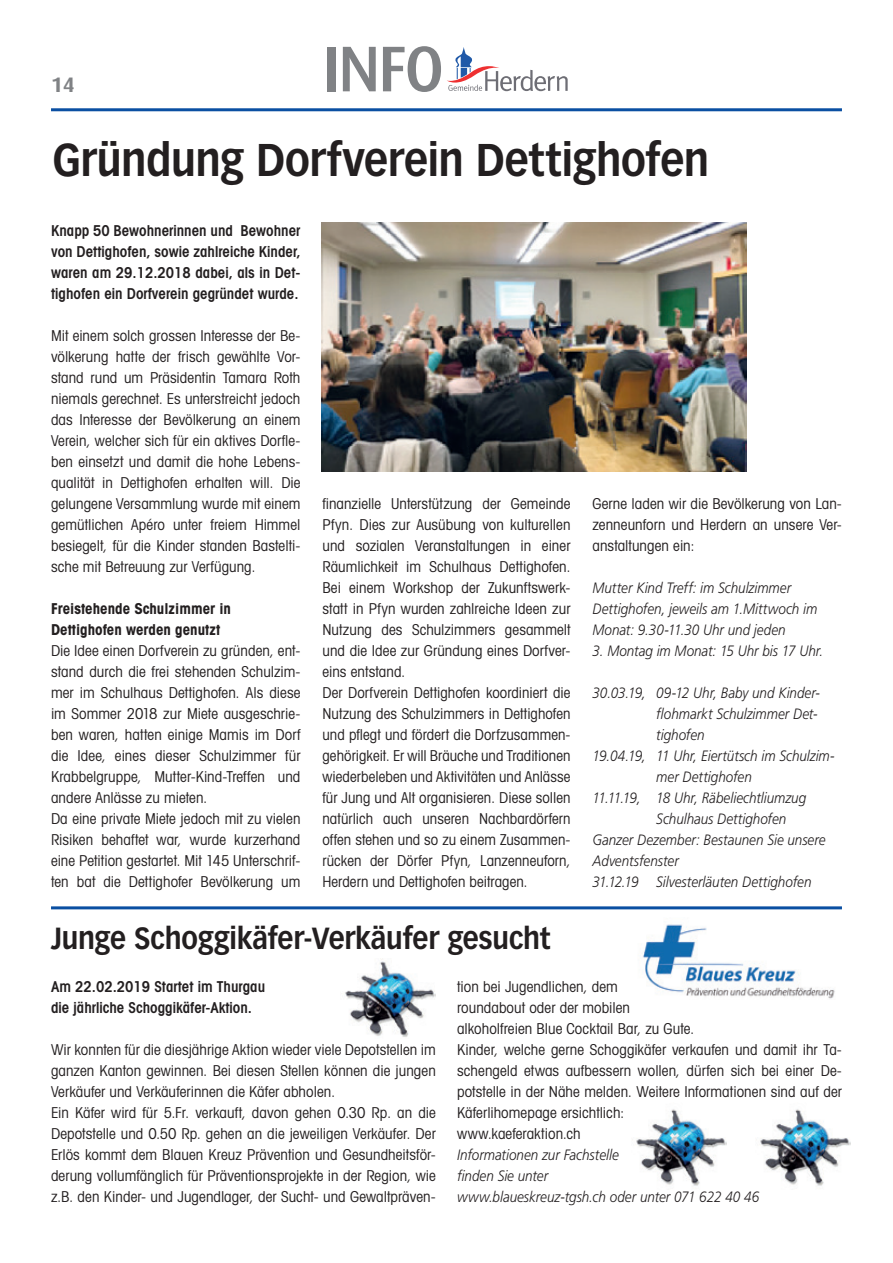
<style>
.page{position:relative;width:893px;height:1263px;background:#fff}
.page>*{position:absolute;margin:0;border:0;box-sizing:border-box;transform-origin:0 0}
.t1{font:500 64.65px "Dax";color:#808285}
.t2{font:700 45px "Vectora LT";letter-spacing:-.01em;color:#231f20;scale:.9 1}
.t3{font:700 30px "Vectora LT";letter-spacing:-.01em;color:#231f20;scale:.9 1}
.t4{font:700 21px "Dax";color:#808285}
.t5{font:condensed 15px/21px "Avant Garde LT";letter-spacing:.005em;color:#231f20}
.t6{font:italic 300 15px/21px "Frutiger LT";letter-spacing:-.005em;color:#231f20;scale:.9 1}
.t7{font:600 condensed 15px/21px "Avant Garde LT";color:#231f20;text-align:justify}
.t8{font:700 condensed 15px/21px "Avant Garde LT";color:#231f20}
</style>
<div class="page">
<hr style="left:51px;top:108px;width:791px;height:3px;background:#0a4fa2">
<svg style="left:447px;top:47px;width:121px;height:44px"></svg>
<img style="left:760px;top:1109px;width:90px;height:77px">
<img style="left:636px;top:1109px;width:90px;height:77px">
<img style="left:345px;top:958px;width:91px;height:79px">
<img style="left:322px;top:223px;width:425px;height:249px">
<hr style="left:51px;top:906px;width:791px;height:3px;background:#0a4fa2">
<img style="left:641px;top:924px;width:194px;height:75px">
<h3 class="t4" style="left:51px;top:72px;width:25px">14</h3>
<h1 class="t1" style="left:322px;top:33px;width:123px">INFO</h1>
<h2 class="t2" style="left:52px;top:133px;width:731px">Gründung Dorfverein Dettighofen</h2>
<p class="t7" style="left:51px;top:220px;width:251px">Knapp 50 Bewohnerinnen und Bewohner von Dettighofen, sowie zahlreiche Kinder, waren am 29.12.2018 dabei, als in Det&shy;tighofen ein Dorfverein gegründet wurde.</p>
<p class="t5" style="left:51px;top:325px;width:251px;text-align:justify">Mit einem solch grossen Interesse der Be&shy;völkerung hatte der frisch gewählte Vor&shy;stand rund um Präsidentin Tamara Roth niemals gerechnet. Es unterstreicht jedoch das Interesse der Bevölkerung an einem Verein, welcher sich für ein aktives Dorfle&shy;ben einsetzt und damit die hohe Lebens&shy;qualität in Dettighofen erhalten will. Die gelungene Versammlung wurde mit einem gemütlichen Apéro unter freiem Himmel besiegelt, für die Kinder standen Bastelti&shy;sche mit Betreuung zur Verfügung.</p>
<p class="t8" style="left:51px;top:598px;width:181px">Freistehende Schulzimmer in<br>Dettighofen werden genutzt</p>
<p class="t5" style="left:51px;top:640px;width:251px">Die Idee einen Dorfverein zu gründen, ent&shy;stand durch die frei stehenden Schulzim&shy;mer im Schulhaus Dettighofen. Als diese im Sommer 2018 zur Miete ausgeschrie&shy;ben waren, hatten einige Mamis im Dorf die Idee, eines dieser Schulzimmer für Krabbelgruppe, Mutter-Kind-Treffen und andere Anlässe zu mieten.<br>Da eine private Miete jedoch mit zu vielen Risiken behaftet war, wurde kurzerhand eine Petition gestartet. Mit 145 Unterschrif&shy;ten bat die Dettighofer Bevölkerung um</p>
<p class="t5" style="left:322px;top:493px;width:250px">finanzielle Unterstützung der Gemeinde Pfyn. Dies zur Ausübung von kulturellen und sozialen Veranstaltungen in einer Räumlichkeit im Schulhaus Dettighofen.<br>Bei einem Workshop der Zukunftswerk&shy;statt in Pfyn wurden zahlreiche Ideen zur Nutzung des Schulzimmers gesammelt und die Idee zur Gründung eines Dorfver&shy;eins entstand.<br>Der Dorfverein Dettighofen koordiniert die Nutzung des Schulzimmers in Dettighofen und pflegt und fördert die Dorfzusammen&shy;gehörigkeit. Er will Bräuche und Traditionen wiederbeleben und Aktivitäten und Anlässe für Jung und Alt organisieren. Diese sollen natürlich auch unseren Nachbardörfern offen stehen und so zu einem Zusammen&shy;rücken der Dörfer Pfyn, Lanzenneuforn, Herdern und Dettighofen beitragen.</p>
<h3 class="t3" style="left:51px;top:920px;width:557px">Junge Schoggikäfer-Verkäufer gesucht</h3>
<p class="t5" style="left:592px;top:493px;width:251px;text-align:justify">Gerne laden wir die Bevölkerung von Lan&shy;zenneunforn und Herdern an unsere Ver&shy;anstaltungen ein:</p>
<p class="t6" style="left:592px;top:577px;width:251px">Mutter Kind Treff: im Schulzimmer<br>Dettighofen, jeweils am 1.Mittwoch im<br>Monat: 9.30-11.30 Uhr und jeden</p>
<p class="t6" style="left:592px;top:640px;width:258px">3. Montag im Monat: 15 Uhr bis 17 Uhr.</p>
<p class="t6" style="left:592px;top:682px;width:254px">30.03.19, 09-12 Uhr, Baby und Kinder-</p>
<p class="t6" style="left:656px;top:703px;width:181px">flohmarkt Schulzimmer Det-</p>
<p class="t6" style="left:656px;top:724px;width:55px">tighofen</p>
<p class="t6" style="left:592px;top:745px;width:270px">19.04.19, 11 Uhr, Eiertütsch im Schulzim-</p>
<p class="t6" style="left:656px;top:766px;width:108px">mer Dettighofen</p>
<p class="t6" style="left:592px;top:787px;width:239px">11.11.19, 18 Uhr, Räbeliechtliumzug</p>
<p class="t6" style="left:656px;top:808px;width:146px">Schulhaus Dettighofen</p>
<p class="t6" style="left:592px;top:829px;width:260px">Ganzer Dezember: Bestaunen Sie unsere</p>
<p class="t6" style="left:592px;top:850px;width:98px">Adventsfenster</p>
<p class="t6" style="left:592px;top:871px;width:245px">31.12.19 Silvesterläuten Dettighofen</p>
<p class="t7" style="left:51px;top:976px;width:216px">Am 22.02.2019 Startet im Thurgau die jährliche Schoggikäfer-Aktion.</p>
<p class="t5" style="left:51px;top:1039px;width:386px">Wir konnten für die diesjährige Aktion wieder viele Depotstellen im ganzen Kanton gewinnen. Bei diesen Stellen können die jungen Verkäufer und Verkäuferinnen die Käfer abholen.<br>Ein Käfer wird für 5.Fr. verkauft, davon gehen 0.30 Rp. an die Depotstelle und 0.50 Rp. gehen an die jeweiligen Verkäufer. Der Erlös kommt dem Blauen Kreuz Prävention und Gesundheitsför&shy;derung vollumfänglich für Präventionsprojekte in der Region, wie z.B. den Kinder- und Jugendlager, der Sucht- und Gewaltpräven-</p>
<p class="t5" style="left:457px;top:976px;width:386px">tion bei Jugendlichen, dem<br>roundabout oder der mobilen<br>alkoholfreien Blue Cocktail Bar, zu Gute.<br>Kinder, welche gerne Schoggikäfer verkaufen und damit ihr Ta&shy;schengeld etwas aufbessern wollen, dürfen sich bei einer De&shy;potstelle in der Nähe melden. Weitere Informationen sind auf der Käferlihomepage ersichtlich:<br>www.kaeferaktion.ch</p>
<p class="t6" style="left:457px;top:1144px;width:337px">Informationen zur Fachstelle<br>finden Sie unter<br>www.blaueskreuz-tgsh.ch oder unter 071 622 40 46</p>
</div>
